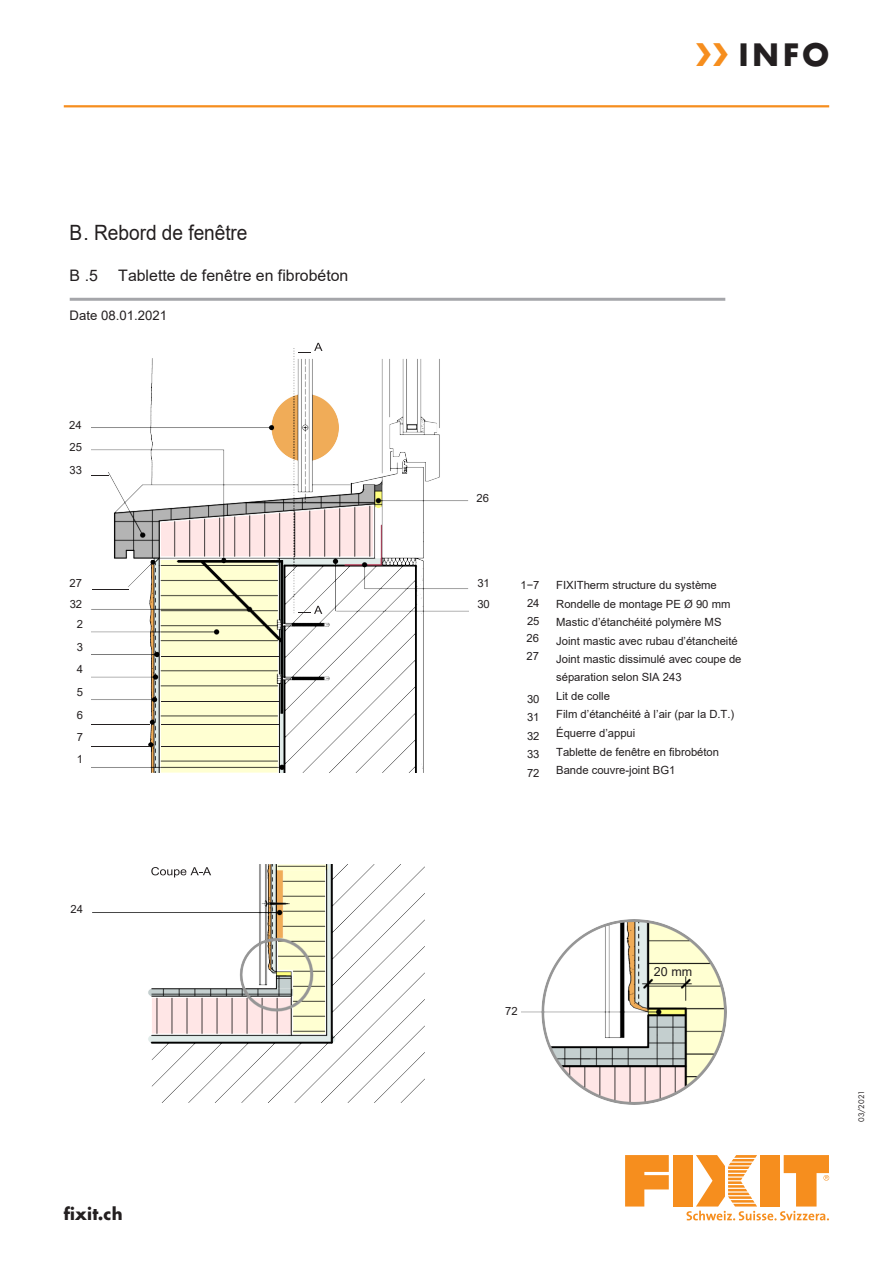
<style>
.page{position:relative;width:893px;height:1263px;background:#fff}
.page>*{position:absolute;margin:0;border:0;box-sizing:border-box;transform-origin:0 0}
.t1{font:700 30px "Futura Std";color:#231f20}
.t2{font:21.15px "Arial";color:#231f20;scale:.91 1}
.t3{font:700 16.5px "Futura Std";color:#231f20}
.t4{font:15.9px "Arial";letter-spacing:.005em;color:#231f20}
.t5{font:13.2px "Arial";color:#231f20}
.t6{font:12.6px "Arial";color:#231f20}
.t7{font:11.25px/18.5px "Arial";letter-spacing:-.005em;color:#231f20;text-align:justify}
.Inseratenummer{font:7.5px "Futura Std";letter-spacing:.01em;color:#231f20}
.s1{color:#f68e1e}
</style>
<div class="page">
<hr style="left:64px;top:105px;width:765px;height:2px;background:#f68e1e">
<svg style="left:625px;top:1155px;width:44px;height:51px"></svg>
<div style="left:673px;top:1155px;width:20px;height:51px;background:#f68e1e"></div>
<svg style="left:686px;top:1155px;width:143px;height:65px"></svg>
<img style="left:92px;top:350px;width:377px;height:422px">
<img style="left:317px;top:342px;width:9px;height:11px">
<svg style="left:298px;top:343px;width:24px;height:10px"></svg>
<img style="left:92px;top:463px;width:18px;height:13px">
<svg style="left:92px;top:475px;width:17px;height:1px"></svg>
<img style="left:92px;top:577px;width:38px;height:13px">
<hr style="left:92px;top:589px;width:37px;height:1px;background:#231f20">
<img style="left:298px;top:600px;width:27px;height:17px">
<svg style="left:298px;top:606px;width:24px;height:8px"></svg>
<img style="left:161px;top:645px;width:118px;height:13px">
<hr style="left:161px;top:656px;width:117px;height:1px;background:#231f20">
<img style="left:92px;top:690px;width:187px;height:57px">
<hr style="left:161px;top:701px;width:117px;height:1px;background:#231f20">
<hr style="left:92px;top:724px;width:58px;height:1px;background:#231f20">
<hr style="left:161px;top:724px;width:117px;height:1px;background:#231f20">
<hr style="left:92px;top:746px;width:57px;height:1px;background:#231f20">
<hr style="left:161px;top:746px;width:117px;height:1px;background:#231f20">
<hr style="left:70px;top:298px;width:655px;height:3px;background:#a5a6aa">
<img style="left:93px;top:864px;width:332px;height:239px">
<img style="left:151px;top:865px;width:62px;height:13px">
<svg style="left:151px;top:867px;width:60px;height:10px"></svg>
<img style="left:522px;top:920px;width:205px;height:184px">
<img style="left:654px;top:964px;width:41px;height:14px">
<h1 class="t1" style="left:695px;top:34px;width:135px"><span class="s1">❯❯</span> INFO</h1>
<p class="t2" style="left:70px;top:218px;width:197px">B. Rebord de fenêtre</p>
<p class="t4" style="left:70px;top:265px;width:30px">B .5</p>
<p class="t4" style="left:118px;top:265px;width:232px">Tablette de fenêtre en fibrobéton</p>
<p class="t5" style="left:70px;top:307px;width:99px">Date 08.01.2021</p>
<p class="t7" style="left:69px;top:414px;width:14px;line-height:22.4px">24<br>25<br>33</p>
<p class="t7" style="left:477px;top:488px;width:14px">26</p>
<p class="t7" style="left:69px;top:574px;width:14px">27</p>
<p class="t7" style="left:477px;top:574px;width:14px">31</p>
<p class="t7" style="left:70px;top:595px;width:14px">32</p>
<p class="t7" style="left:477px;top:595px;width:14px">30</p>
<p class="t7" style="left:77px;top:613px;width:8px;line-height:22.5px">2<br>3<br>4<br>5<br>6<br>7<br>1</p>
<p class="t7" style="left:521px;top:576px;width:20px;line-height:17.7px;text-align:center">1−7<br>24<br>25<br>26<br>27</p>
<p class="t7" style="left:527px;top:689px;width:14px">30<br>31<br>32<br>33<br>72</p>
<p class="t7" style="left:556px;top:576px;width:187px;text-align:left">FIXITherm structure du système<br>Rondelle de montage PE Ø 90 mm<br>Mastic d’étanchéité polymère MS<br>Joint mastic avec rubau d’étancheité<br>Joint mastic dissimulé avec coupe de séparation selon SIA 243<br>Lit de colle<br>Film d’étanchéité à l’air (par la D.T.)<br>Équerre d’appui<br>Tablette de fenêtre en fibrobéton<br>Bande couvre-joint BG1</p>
<p class="t7" style="left:71px;top:900px;width:14px">24</p>
<p class="t7" style="left:505px;top:1002px;width:14px">72</p>
<p class="t6" style="left:654px;top:962px;width:40px">20 mm</p>
<h3 class="t3" style="left:64px;top:1203px;width:60px">fixit.ch</h3>
<p class="Inseratenummer" style="left:857px;top:1122px;width:33px;rotate:-90deg">03/2021</p>
</div>
